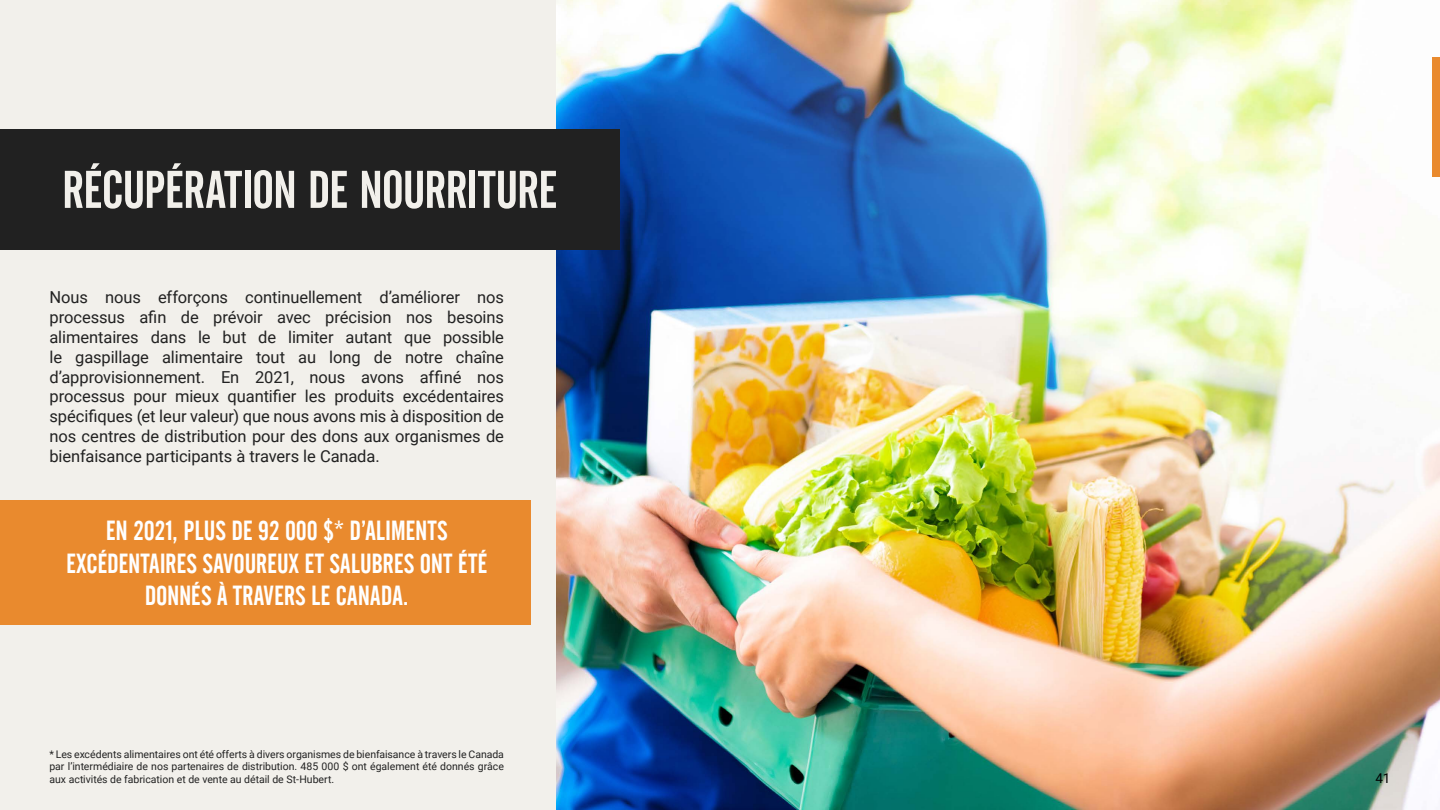
<style>
.page{position:relative;width:1440px;height:810px;background:#f2f0eb}
.page>*{position:absolute;margin:0;border:0;box-sizing:border-box;transform-origin:0 0}
.t1{font:52.5px "Alternate Gothic No 2 BT";letter-spacing:-.015em;color:#f2f0eb}
.t2{font:27px/32.4px "Alternate Gothic No 2 BT";color:#fff;text-align:center}
.t3{font:16.5px/19.8px "Roboto";letter-spacing:-.01em;color:#222;text-align:justify}
.t4{font:13.5px "Roboto";color:#000}
.t5{font:10.5px/12.6px "Roboto";color:#222;text-align:justify}
</style>
<div class="page">
<div style="left:0;top:500px;width:531px;height:125px;background:#e98a2e"></div>
<img style="left:556px;top:0;width:884px;height:810px">
<div style="left:0;top:129px;width:620px;height:120px;background:#212121"></div>
<div style="left:1432px;top:57px;width:8px;height:120px;background:#e98a2e"></div>
<h1 class="t1" style="left:62px;top:160px;width:497px">RÉCUPÉRATION DE NOURRITURE</h1>
<p class="t3" style="left:50px;top:287px;width:456px">Nous nous efforçons continuellement d’améliorer nos processus afin de prévoir avec précision nos besoins alimentaires dans le but de limiter autant que possible le gaspillage alimentaire tout au long de notre chaîne d’approvisionnement. En 2021, nous avons affiné nos processus pour mieux quantifier les produits excédentaires spécifiques (et leur valeur) que nous avons mis à disposition de nos centres de distribution pour des dons aux organismes de bienfaisance participants à travers le Canada.</p>
<h2 class="t2" style="left:66px;top:515px;width:423px">EN 2021, PLUS DE 92 000 $* D’ALIMENTS<br>EXCÉDENTAIRES SAVOUREUX ET SALUBRES ONT ÉTÉ<br>DONNÉS À TRAVERS LE CANADA.</h2>
<p class="t5" style="left:50px;top:747px;width:456px">* Les excédents alimentaires ont été offerts à divers organismes de bienfaisance à travers le Canada par l’intermédiaire de nos partenaires de distribution. 485 000 $ ont également été donnés grâce aux activités de fabrication et de vente au détail de St-Hubert.</p>
<p class="t4" style="left:1375px;top:769px;width:17px">41</p>
</div>
